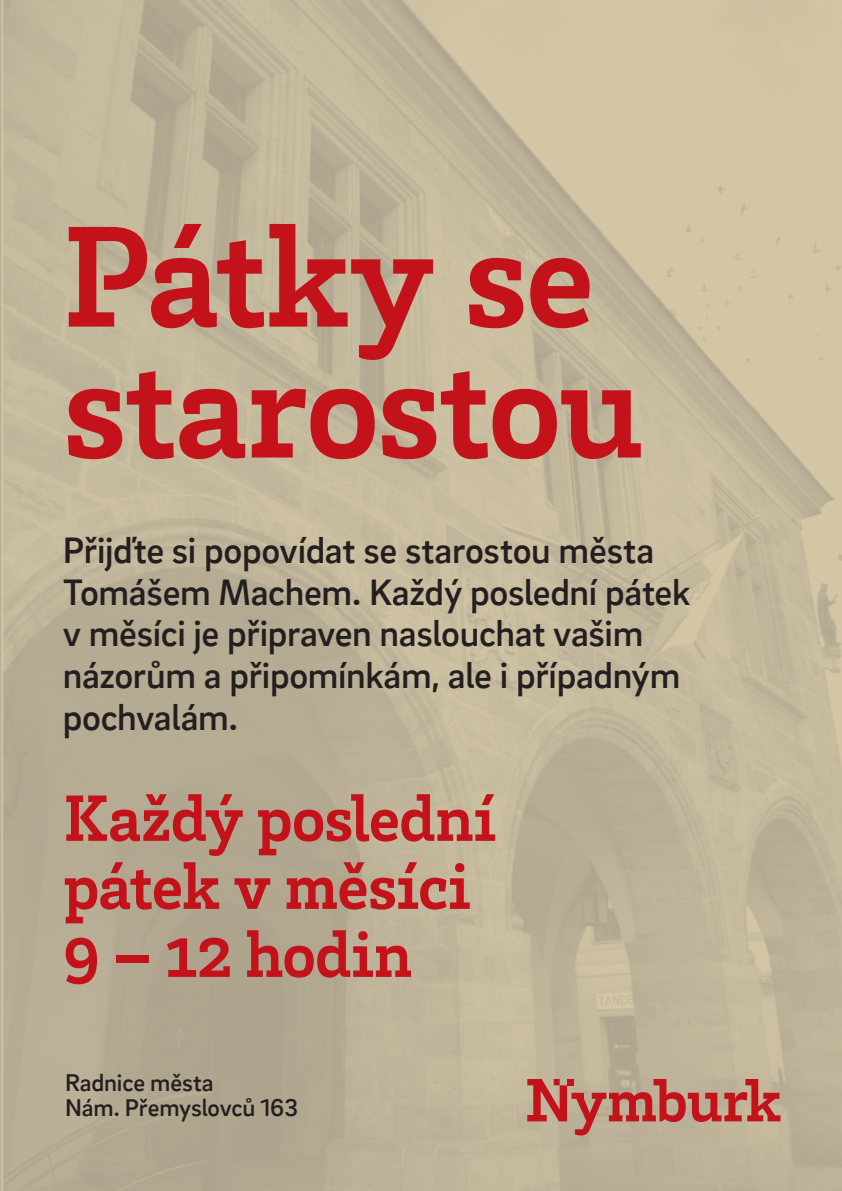
<style>
.page{position:relative;width:842px;height:1191px;background:#fff}
.page>*{position:absolute;margin:0;border:0;box-sizing:border-box;transform-origin:0 0}
.t1{font:700 147.4px/130.9px "Brix Slab";letter-spacing:-.015em;color:#c4121a}
.t2{font:700 67px "Brix Slab";letter-spacing:-.015em;color:#c4121a}
.t3{font:500 37.9px/41.7px "Brix Sans";letter-spacing:-.01em;color:#231f20}
.t4{font:500 25px "Brix Sans";letter-spacing:-.005em;color:#231f20}
</style>
<div class="page">
<img style="left:0;top:0;width:842px;height:1191px">
<svg style="left:527px;top:1079px;width:253px;height:56px;background:#bf7d6e"></svg>
<p class="t1" style="left:63px;top:205px;width:582px">Pátky se starostou</p>
<p class="t3" style="left:63px;top:527px;width:629px">Přijďte si popovídat se starostou města Tomášem Machem. Každý poslední pátek v měsíci je připraven naslouchat vašim názorům a připomínkám, ale i případným pochvalám.</p>
<p class="t2" style="left:64px;top:774px;width:434px">Každý poslední</p>
<p class="t2" style="left:64px;top:842px;width:408px">pátek v měsíci</p>
<p class="t2" style="left:64px;top:910px;width:350px">9 – 12 hodin</p>
<p class="t4" style="left:65px;top:1066px;width:150px">Radnice města</p>
<p class="t4" style="left:65px;top:1091px;width:234px">Nám. Přemyslovců 163</p>
</div>
